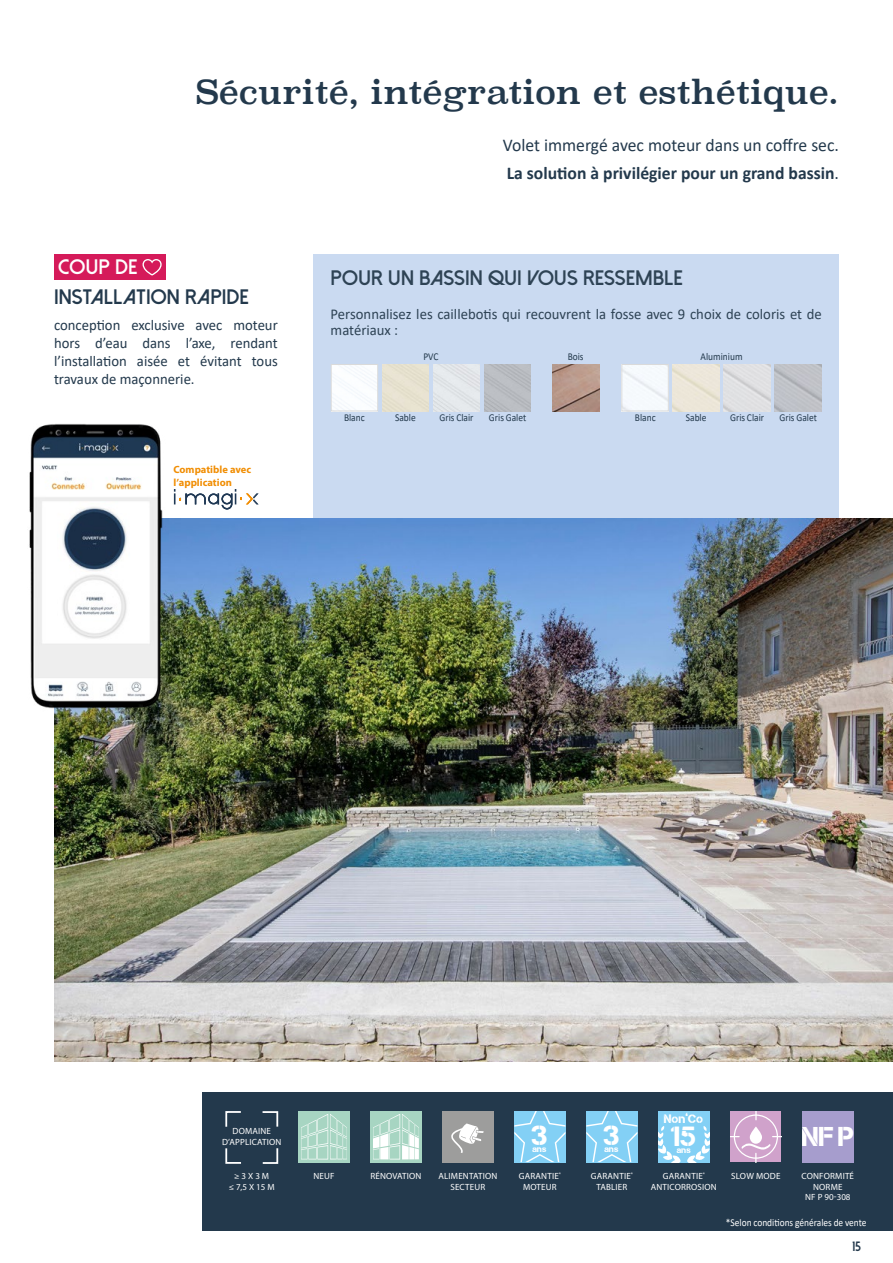
<style>
.page{position:relative;width:893px;height:1263px;background:#fff}
.page>*{position:absolute;margin:0;border:0;box-sizing:border-box;transform-origin:0 0}
.Titre_double_page_D{font:33px "Superclarendon";color:#23394c}
.t1{font:27.75px "Capture Smallz Clean";color:#fff}
.t2{font:27.15px "Capture Smallz Clean";color:#fff}
.Sous-titre_Dolce_Vit{font:800 21px "Dolce Vita";color:#23394c}
.t3{font:800 21px "Dolce Vita";color:#fff}
.Texte_intro{font:700 18px "Calibri";color:#23394c}
.Texte_intro-2{font:18px "Calibri";color:#23394c}
.Texte_contenu{font:15px/18px "Calibri";color:#23394c}
.t4{font:800 13.5px "Dolce Vita";color:#23394c}
.t5{font:12.3px "Capture Smallz Clean";color:#fff}
._2019_LG_courant_D{font:10.5px "Calibri";color:#23394c;scale:.9 1}
._2019_LG_courant_D-2{font:10.5px "Calibri";color:#fff;scale:.9 1}
.Titre_double_page_D-2{font:700 10.5px/12.6px "Myriad Pro";color:#f18e04}
._2018_TXT_picto_pt_C{font:9px/10.5px "Myriad Pro";letter-spacing:.02em;color:#fff;text-align:center}
.t6{font:8.55px "Capture Smallz Clean";color:#fff}
.s1{font-weight:400}
</style>
<div class="page">
<div style="left:314px;top:254px;width:525px;height:314px;background:#c8d9f1"></div>
<img style="left:54px;top:519px;width:839px;height:542px">
<div style="left:203px;top:1092px;width:690px;height:138px;background:#23394c"></div>
<div style="left:54px;top:254px;width:112px;height:25px;background:#d51a5a"></div>
<svg style="left:142px;top:259px;width:20px;height:17px"></svg>
<svg style="left:225px;top:1111px;width:16px;height:16px"></svg>
<svg style="left:262px;top:1111px;width:17px;height:16px"></svg>
<svg style="left:262px;top:1148px;width:17px;height:16px"></svg>
<svg style="left:225px;top:1148px;width:16px;height:16px"></svg>
<svg style="left:298px;top:1111px;width:51px;height:51px;background:#b1dac9"></svg>
<svg style="left:370px;top:1111px;width:51px;height:51px;background:#c0e1d3"></svg>
<div style="left:442px;top:1111px;width:51px;height:51px;background:#9d9d9c"></div>
<svg style="left:451px;top:1123px;width:33px;height:30px"></svg>
<svg style="left:514px;top:1111px;width:51px;height:51px;background:#8dd3f5"></svg>
<svg style="left:586px;top:1111px;width:51px;height:51px;background:#8dd3f5"></svg>
<div style="left:658px;top:1111px;width:51px;height:51px;background:#83d0f5"></div>
<svg style="left:658px;top:1126px;width:23px;height:36px"></svg>
<svg style="left:687px;top:1126px;width:22px;height:36px"></svg>
<svg style="left:730px;top:1111px;width:51px;height:51px;background:#d7b0d3"></svg>
<div style="left:802px;top:1111px;width:51px;height:51px;background:#a69dcd"></div>
<img style="left:553px;top:364px;width:47px;height:47px">
<img style="left:484px;top:364px;width:47px;height:47px">
<div style="left:382px;top:364px;width:47px;height:47px;background:#e7e2cf"></div>
<div style="left:333px;top:366px;width:43px;height:43px;background:#fbfdfe"></div>
<div style="left:331px;top:364px;width:47px;height:47px;border:1px solid #dadada"></div>
<img style="left:433px;top:364px;width:47px;height:47px">
<img style="left:624px;top:366px;width:42px;height:43px">
<div style="left:622px;top:364px;width:46px;height:47px;border:1px solid #dadada"></div>
<img style="left:724px;top:364px;width:46px;height:47px">
<img style="left:775px;top:364px;width:46px;height:47px">
<img style="left:673px;top:364px;width:46px;height:47px">
<img style="left:29px;top:424px;width:140px;height:310px">
<svg style="left:174px;top:489px;width:85px;height:20px"></svg>
<p class="Titre_double_page_D" style="left:195px;top:70px;width:645px">Sécurité, intégration et esthétique.</p>
<p class="Texte_intro-2" style="left:503px;top:133px;width:338px">Volet immergé avec moteur dans un coffre sec.</p>
<p class="Texte_intro" style="left:507px;top:161px;width:334px">La solution à privilégier pour un grand bassin<span class="s1">.</span></p>
<h3 class="t3" style="left:58px;top:256px;width:81px">COUP DE</h3>
<p class="Sous-titre_Dolce_Vit" style="left:54px;top:286px;width:196px">INSTALLATION RAPIDE</p>
<p class="Texte_contenu" style="left:54px;top:316px;width:225px;text-align:justify">conception exclusive avec moteur hors d’eau dans l’axe, rendant l’installation aisée et évitant tous travaux de maçonnerie.</p>
<p class="Titre_double_page_D-2" style="left:174px;top:463px;width:79px">Compatible avec l’application</p>
<h3 class="Sous-titre_Dolce_Vit" style="left:331px;top:268px;width:354px">POUR UN BASSIN QUI VOUS RESSEMBLE</h3>
<p class="Texte_contenu" style="left:331px;top:305px;width:493px;line-height:16.5px">Personnalisez les caillebotis qui recouvrent la fosse avec 9 choix de coloris et de matériaux :</p>
<p class="_2019_LG_courant_D" style="left:423px;top:349px;width:18px">PVC</p>
<p class="_2019_LG_courant_D" style="left:568px;top:349px;width:19px">Bois</p>
<p class="_2019_LG_courant_D" style="left:344px;top:410px;width:25px">Blanc</p>
<p class="_2019_LG_courant_D" style="left:395px;top:410px;width:24px">Sable</p>
<p class="_2019_LG_courant_D" style="left:440px;top:410px;width:39px">Gris Clair</p>
<p class="_2019_LG_courant_D" style="left:489px;top:410px;width:43px">Gris Galet</p>
<p class="_2019_LG_courant_D" style="left:701px;top:349px;width:48px">Aluminium</p>
<p class="_2019_LG_courant_D" style="left:635px;top:410px;width:25px">Blanc</p>
<p class="_2019_LG_courant_D" style="left:686px;top:410px;width:24px">Sable</p>
<p class="_2019_LG_courant_D" style="left:730px;top:410px;width:39px">Gris Clair</p>
<p class="_2019_LG_courant_D" style="left:779px;top:410px;width:43px">Gris Galet</p>
<p class="_2018_TXT_picto_pt_C" style="left:222px;top:1126px;width:61px">DOMAINE<br>D’APPLICATION</p>
<p class="t1" style="left:532px;top:1120px;width:18px">3</p>
<p class="t6" style="left:532px;top:1144px;width:15px">ans</p>
<p class="_2018_TXT_picto_pt_C" style="left:229px;top:1171px;width:47px">≥ 3 X 3 M<br>≤ 7,5 X 15 M</p>
<p class="_2018_TXT_picto_pt_C" style="left:313px;top:1171px;width:23px">NEUF</p>
<p class="_2018_TXT_picto_pt_C" style="left:370px;top:1171px;width:53px">RÉNOVATION</p>
<p class="_2018_TXT_picto_pt_C" style="left:438px;top:1171px;width:60px">ALIMENTATION<br>SECTEUR</p>
<p class="_2018_TXT_picto_pt_C" style="left:519px;top:1171px;width:44px">GARANTIE<sup>*</sup></p>
<p class="_2018_TXT_picto_pt_C" style="left:523px;top:1181px;width:35px">MOTEUR</p>
<p class="t1" style="left:604px;top:1120px;width:18px">3</p>
<p class="t6" style="left:604px;top:1144px;width:15px">ans</p>
<p class="t5" style="left:664px;top:1112px;width:41px">Non’Co</p>
<p class="t1" style="left:671px;top:1121px;width:27px">15</p>
<p class="t6" style="left:677px;top:1145px;width:15px">ans</p>
<p class="t2" style="left:802px;top:1121px;width:54px">NFP</p>
<p class="_2018_TXT_picto_pt_C" style="left:591px;top:1171px;width:44px">GARANTIE<sup>*</sup></p>
<p class="_2018_TXT_picto_pt_C" style="left:596px;top:1181px;width:32px">TABLIER</p>
<p class="_2018_TXT_picto_pt_C" style="left:651px;top:1171px;width:68px">GARANTIE<sup>*<br></sup>ANTICORROSION</p>
<p class="_2018_TXT_picto_pt_C" style="left:731px;top:1171px;width:51px">SLOW MODE</p>
<p class="_2018_TXT_picto_pt_C" style="left:802px;top:1171px;width:54px">CONFORMITÉ<br>NORME<br>NF P 90-308</p>
<p class="_2019_LG_courant_D-2" style="left:726px;top:1216px;width:158px">*Selon conditions générales de vente</p>
<p class="t4" style="left:852px;top:1240px;width:10px">15</p>
</div>
